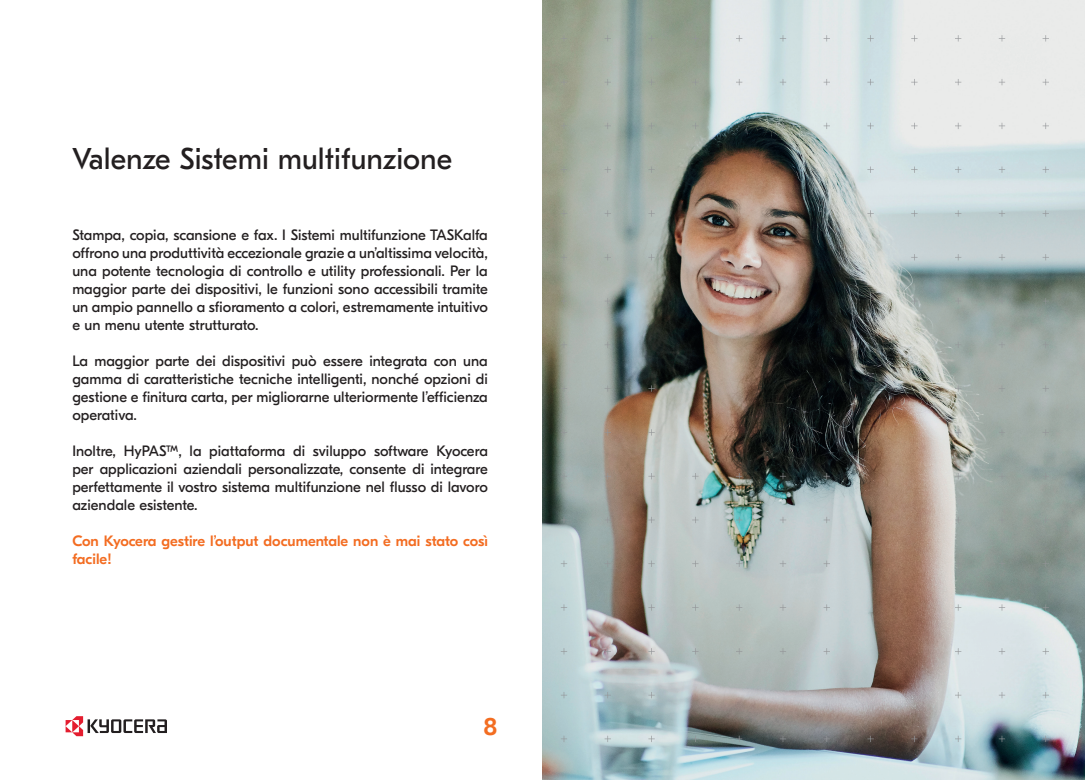
<style>
.page{position:relative;width:1085px;height:780px;background:#fff}
.page>*{position:absolute;margin:0;border:0;box-sizing:border-box;transform-origin:0 0}
.t1{font:30px "GT Eesti Pro Text";color:#231f20}
.t2{font:500 25px "GT Eesti Pro Display";color:#f36d21}
.t3{font:15px/18px "GT Eesti Pro Display";color:#231f20;text-align:justify}
.t4{font:500 15px/18px "GT Eesti Pro Display";color:#f36c21}
</style>
<div class="page">
<svg style="left:66px;top:716px;width:101px;height:20px"></svg>
<img style="left:543px;top:0;width:541px;height:780px">
<svg style="left:604px;top:298px;width:7px;height:6px"></svg>
<svg style="left:560px;top:298px;width:7px;height:6px"></svg>
<svg style="left:648px;top:254px;width:6px;height:6px"></svg>
<svg style="left:604px;top:254px;width:7px;height:6px"></svg>
<svg style="left:560px;top:254px;width:7px;height:6px"></svg>
<svg style="left:648px;top:210px;width:6px;height:7px"></svg>
<svg style="left:604px;top:210px;width:7px;height:7px"></svg>
<svg style="left:560px;top:210px;width:7px;height:7px"></svg>
<svg style="left:648px;top:166px;width:6px;height:7px"></svg>
<svg style="left:604px;top:166px;width:7px;height:7px"></svg>
<svg style="left:560px;top:166px;width:7px;height:7px"></svg>
<svg style="left:692px;top:123px;width:6px;height:6px"></svg>
<svg style="left:648px;top:123px;width:6px;height:6px"></svg>
<svg style="left:604px;top:123px;width:7px;height:6px"></svg>
<svg style="left:560px;top:123px;width:7px;height:6px"></svg>
<svg style="left:735px;top:79px;width:7px;height:6px"></svg>
<svg style="left:692px;top:79px;width:6px;height:6px"></svg>
<svg style="left:648px;top:79px;width:6px;height:6px"></svg>
<svg style="left:604px;top:79px;width:7px;height:6px"></svg>
<svg style="left:560px;top:79px;width:7px;height:6px"></svg>
<svg style="left:735px;top:35px;width:7px;height:6px"></svg>
<svg style="left:692px;top:35px;width:6px;height:6px"></svg>
<svg style="left:648px;top:35px;width:6px;height:6px"></svg>
<svg style="left:604px;top:35px;width:7px;height:6px"></svg>
<svg style="left:560px;top:35px;width:7px;height:6px"></svg>
<svg style="left:1042px;top:298px;width:6px;height:6px"></svg>
<svg style="left:998px;top:298px;width:6px;height:6px"></svg>
<svg style="left:954px;top:298px;width:7px;height:6px"></svg>
<svg style="left:911px;top:298px;width:6px;height:6px"></svg>
<svg style="left:1042px;top:254px;width:6px;height:6px"></svg>
<svg style="left:998px;top:254px;width:6px;height:6px"></svg>
<svg style="left:954px;top:254px;width:7px;height:6px"></svg>
<svg style="left:911px;top:254px;width:6px;height:6px"></svg>
<svg style="left:1042px;top:210px;width:6px;height:7px"></svg>
<svg style="left:998px;top:210px;width:6px;height:7px"></svg>
<svg style="left:954px;top:210px;width:7px;height:7px"></svg>
<svg style="left:911px;top:210px;width:6px;height:7px"></svg>
<svg style="left:867px;top:210px;width:6px;height:7px"></svg>
<svg style="left:1042px;top:166px;width:6px;height:7px"></svg>
<svg style="left:998px;top:166px;width:6px;height:7px"></svg>
<svg style="left:954px;top:166px;width:7px;height:7px"></svg>
<svg style="left:911px;top:166px;width:6px;height:7px"></svg>
<svg style="left:867px;top:166px;width:6px;height:7px"></svg>
<svg style="left:1042px;top:123px;width:6px;height:6px"></svg>
<svg style="left:998px;top:123px;width:6px;height:6px"></svg>
<svg style="left:954px;top:123px;width:7px;height:6px"></svg>
<svg style="left:911px;top:123px;width:6px;height:6px"></svg>
<svg style="left:867px;top:123px;width:6px;height:6px"></svg>
<svg style="left:823px;top:123px;width:6px;height:6px"></svg>
<svg style="left:779px;top:123px;width:7px;height:6px"></svg>
<svg style="left:1042px;top:79px;width:6px;height:6px"></svg>
<svg style="left:998px;top:79px;width:6px;height:6px"></svg>
<svg style="left:954px;top:79px;width:7px;height:6px"></svg>
<svg style="left:911px;top:79px;width:6px;height:6px"></svg>
<svg style="left:867px;top:79px;width:6px;height:6px"></svg>
<svg style="left:823px;top:79px;width:6px;height:6px"></svg>
<svg style="left:779px;top:79px;width:7px;height:6px"></svg>
<svg style="left:1042px;top:35px;width:6px;height:6px"></svg>
<svg style="left:998px;top:35px;width:6px;height:6px"></svg>
<svg style="left:954px;top:35px;width:7px;height:6px"></svg>
<svg style="left:911px;top:35px;width:6px;height:6px"></svg>
<svg style="left:867px;top:35px;width:6px;height:6px"></svg>
<svg style="left:823px;top:35px;width:6px;height:6px"></svg>
<svg style="left:779px;top:35px;width:7px;height:6px"></svg>
<svg style="left:735px;top:604px;width:7px;height:6px"></svg>
<svg style="left:692px;top:604px;width:6px;height:6px"></svg>
<svg style="left:648px;top:604px;width:6px;height:6px"></svg>
<svg style="left:560px;top:604px;width:7px;height:6px"></svg>
<svg style="left:735px;top:560px;width:7px;height:7px"></svg>
<svg style="left:692px;top:560px;width:6px;height:7px"></svg>
<svg style="left:648px;top:560px;width:6px;height:7px"></svg>
<svg style="left:604px;top:560px;width:7px;height:7px"></svg>
<svg style="left:560px;top:560px;width:7px;height:7px"></svg>
<svg style="left:735px;top:516px;width:7px;height:7px"></svg>
<svg style="left:692px;top:516px;width:6px;height:7px"></svg>
<svg style="left:648px;top:516px;width:6px;height:7px"></svg>
<svg style="left:604px;top:516px;width:7px;height:7px"></svg>
<svg style="left:560px;top:516px;width:7px;height:7px"></svg>
<svg style="left:735px;top:473px;width:7px;height:6px"></svg>
<svg style="left:692px;top:473px;width:6px;height:6px"></svg>
<svg style="left:648px;top:473px;width:6px;height:6px"></svg>
<svg style="left:604px;top:473px;width:7px;height:6px"></svg>
<svg style="left:560px;top:473px;width:7px;height:6px"></svg>
<svg style="left:648px;top:429px;width:6px;height:6px"></svg>
<svg style="left:604px;top:429px;width:7px;height:6px"></svg>
<svg style="left:560px;top:429px;width:7px;height:6px"></svg>
<svg style="left:648px;top:385px;width:6px;height:7px"></svg>
<svg style="left:604px;top:385px;width:7px;height:7px"></svg>
<svg style="left:560px;top:385px;width:7px;height:7px"></svg>
<svg style="left:604px;top:341px;width:7px;height:7px"></svg>
<svg style="left:560px;top:341px;width:7px;height:7px"></svg>
<svg style="left:1042px;top:604px;width:6px;height:6px"></svg>
<svg style="left:998px;top:604px;width:6px;height:6px"></svg>
<svg style="left:954px;top:604px;width:7px;height:6px"></svg>
<svg style="left:823px;top:604px;width:6px;height:6px"></svg>
<svg style="left:779px;top:604px;width:7px;height:6px"></svg>
<svg style="left:1042px;top:560px;width:6px;height:7px"></svg>
<svg style="left:998px;top:560px;width:6px;height:7px"></svg>
<svg style="left:954px;top:560px;width:7px;height:7px"></svg>
<svg style="left:823px;top:560px;width:6px;height:7px"></svg>
<svg style="left:779px;top:560px;width:7px;height:7px"></svg>
<svg style="left:1042px;top:516px;width:6px;height:7px"></svg>
<svg style="left:998px;top:516px;width:6px;height:7px"></svg>
<svg style="left:954px;top:516px;width:7px;height:7px"></svg>
<svg style="left:823px;top:516px;width:6px;height:7px"></svg>
<svg style="left:779px;top:516px;width:7px;height:7px"></svg>
<svg style="left:1042px;top:473px;width:6px;height:6px"></svg>
<svg style="left:998px;top:473px;width:6px;height:6px"></svg>
<svg style="left:954px;top:473px;width:7px;height:6px"></svg>
<svg style="left:823px;top:473px;width:6px;height:6px"></svg>
<svg style="left:779px;top:473px;width:7px;height:6px"></svg>
<svg style="left:1042px;top:429px;width:6px;height:6px"></svg>
<svg style="left:998px;top:429px;width:6px;height:6px"></svg>
<svg style="left:954px;top:429px;width:7px;height:6px"></svg>
<svg style="left:1042px;top:385px;width:6px;height:7px"></svg>
<svg style="left:998px;top:385px;width:6px;height:7px"></svg>
<svg style="left:954px;top:385px;width:7px;height:7px"></svg>
<svg style="left:1042px;top:341px;width:6px;height:7px"></svg>
<svg style="left:998px;top:341px;width:6px;height:7px"></svg>
<svg style="left:954px;top:341px;width:7px;height:7px"></svg>
<svg style="left:735px;top:735px;width:7px;height:7px"></svg>
<svg style="left:692px;top:735px;width:6px;height:7px"></svg>
<svg style="left:648px;top:735px;width:6px;height:7px"></svg>
<svg style="left:604px;top:735px;width:7px;height:7px"></svg>
<svg style="left:560px;top:735px;width:7px;height:7px"></svg>
<svg style="left:648px;top:692px;width:6px;height:6px"></svg>
<svg style="left:604px;top:692px;width:7px;height:6px"></svg>
<svg style="left:560px;top:692px;width:7px;height:6px"></svg>
<svg style="left:735px;top:648px;width:7px;height:6px"></svg>
<svg style="left:692px;top:648px;width:6px;height:6px"></svg>
<svg style="left:648px;top:648px;width:6px;height:6px"></svg>
<svg style="left:604px;top:648px;width:7px;height:6px"></svg>
<svg style="left:560px;top:648px;width:7px;height:6px"></svg>
<svg style="left:1042px;top:735px;width:6px;height:7px"></svg>
<svg style="left:998px;top:735px;width:6px;height:7px"></svg>
<svg style="left:954px;top:735px;width:7px;height:7px"></svg>
<svg style="left:911px;top:735px;width:6px;height:7px"></svg>
<svg style="left:867px;top:735px;width:6px;height:7px"></svg>
<svg style="left:823px;top:735px;width:6px;height:7px"></svg>
<svg style="left:779px;top:735px;width:7px;height:7px"></svg>
<svg style="left:1042px;top:692px;width:6px;height:6px"></svg>
<svg style="left:998px;top:692px;width:6px;height:6px"></svg>
<svg style="left:954px;top:692px;width:7px;height:6px"></svg>
<svg style="left:1042px;top:648px;width:6px;height:6px"></svg>
<svg style="left:998px;top:648px;width:6px;height:6px"></svg>
<svg style="left:954px;top:648px;width:7px;height:6px"></svg>
<svg style="left:823px;top:648px;width:6px;height:6px"></svg>
<svg style="left:779px;top:648px;width:7px;height:6px"></svg>
<p class="t1" style="left:72px;top:142px;width:381px">Valenze Sistemi multifunzione</p>
<p class="t3" style="left:72px;top:226px;width:417px">Stampa, copia, scansione e fax. I Sistemi multifunzione TASKalfa offrono una produttività eccezionale grazie a un’altissima velocità, una potente tecnologia di controllo e utility professionali. Per la maggior parte dei dispositivi, le funzioni sono accessibili tramite un ampio pannello a sfioramento a colori, estremamente intuitivo e un menu utente strutturato.</p>
<p class="t3" style="left:72px;top:352px;width:417px">La maggior parte dei dispositivi può essere integrata con una gamma di caratteristiche tecniche intelligenti, nonché opzioni di gestione e finitura carta, per migliorarne ulteriormente l’efficienza operativa.</p>
<p class="t3" style="left:72px;top:442px;width:417px">Inoltre, HyPAS™, la piattaforma di sviluppo software Kyocera per applicazioni aziendali personalizzate, consente di integrare perfettamente il vostro sistema multifunzione nel flusso di lavoro aziendale esistente.</p>
<p class="t4" style="left:72px;top:532px;width:417px">Con Kyocera gestire l’output documentale non è mai stato così facile!</p>
<h2 class="t2" style="left:483px;top:712px;width:15px">8</h2>
</div>
